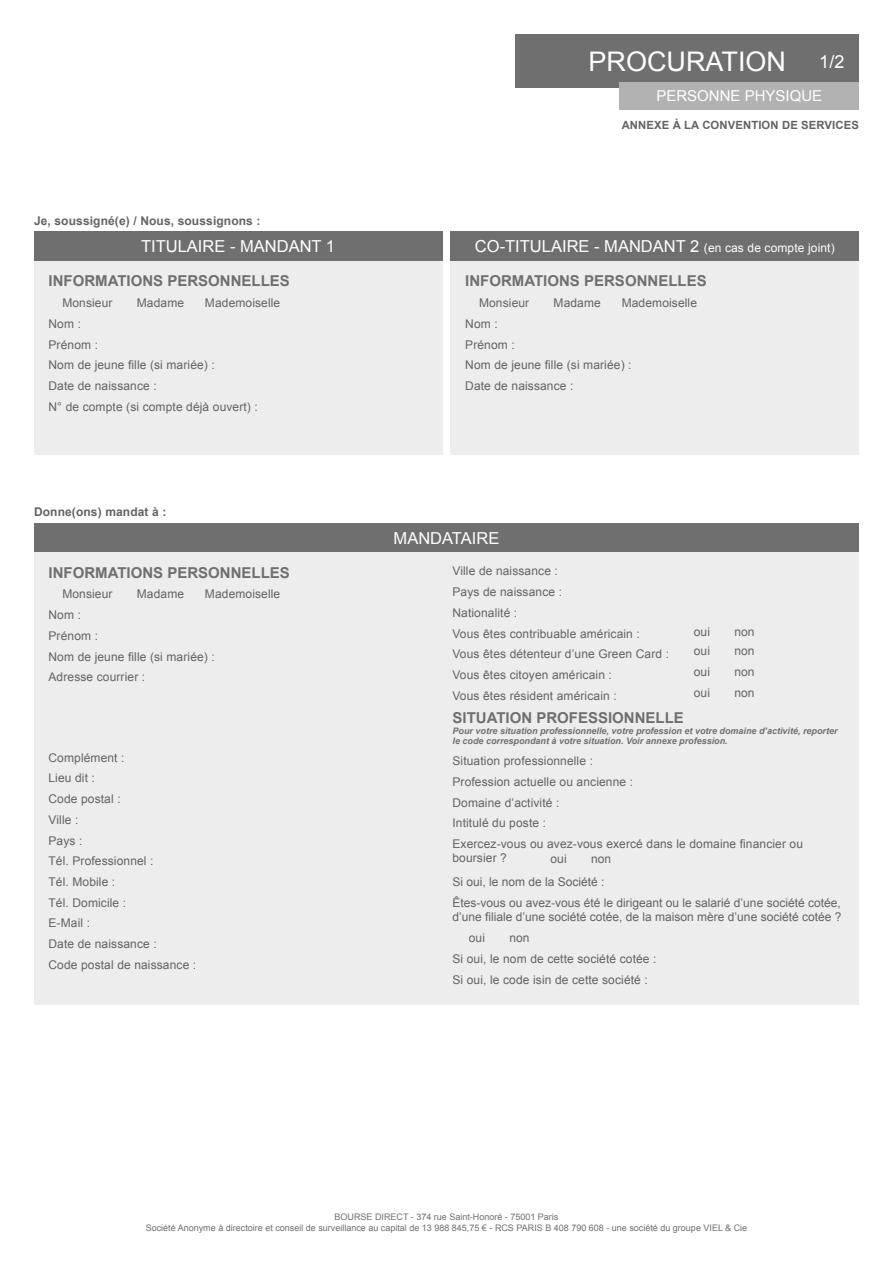
<style>
.page{position:relative;width:893px;height:1263px;background:#fff}
.page>*{position:absolute;margin:0;border:0;box-sizing:border-box;transform-origin:0 0}
.t1{font:27px "Arial";color:#fff}
.t2{font:18px "Arial";color:#fff}
.t3{font:16.5px "Arial";color:#fff}
.t4{font:700 15px "Arial";color:#706f6f}
.t5{font:15px "Arial";color:#fff}
.t6{font:12px/14.4px "Arial";letter-spacing:.01em;color:#646363}
.t7{font:700 12px "Arial";letter-spacing:.01em;color:#646363}
.t8{font:700 11.25px "Arial";letter-spacing:.01em;color:#646363}
.t9{font:9px/10.8px "Arial";color:#706f6f;text-align:center}
.t10{font:italic 700 9px/10.8px "Arial";color:#706f6f}
.s1{font-size:12px}
</style>
<div class="page">
<div style="left:516px;top:34px;width:343px;height:54px;background:#706f6f"></div>
<div style="left:620px;top:82px;width:239px;height:28px;background:#b3b2b2"></div>
<div style="left:34px;top:523px;width:825px;height:29px;background:#706f6f"></div>
<div style="left:34px;top:552px;width:421px;height:452px;background:#ededed"></div>
<div style="left:438px;top:552px;width:421px;height:452px;background:#ededed"></div>
<div style="left:34px;top:261px;width:408px;height:193px;background:#ededed"></div>
<div style="left:34px;top:232px;width:408px;height:29px;background:#706f6f"></div>
<div style="left:451px;top:261px;width:408px;height:193px;background:#ededed"></div>
<div style="left:451px;top:232px;width:408px;height:29px;background:#706f6f"></div>
<h1 class="t1" style="left:588px;top:44px;width:199px">PROCURATION</h1>
<p class="t5" style="left:656px;top:86px;width:167px">PERSONNE PHYSIQUE</p>
<h2 class="t2" style="left:819px;top:50px;width:27px">1/2</h2>
<p class="t7" style="left:34px;top:213px;width:228px">Je, soussigné(e) / Nous, soussignons :</p>
<p class="t3" style="left:141px;top:236px;width:196px">TITULAIRE - MANDANT 1</p>
<p class="t4" style="left:49px;top:271px;width:243px">INFORMATIONS PERSONNELLES</p>
<p class="t6" style="left:62px;top:296px;width:52px">Monsieur</p>
<p class="t6" style="left:137px;top:296px;width:49px">Madame</p>
<p class="t6" style="left:205px;top:296px;width:77px">Mademoiselle</p>
<p class="t6" style="left:49px;top:316px;width:34px">Nom :</p>
<p class="t6" style="left:49px;top:337px;width:51px">Prénom :</p>
<p class="t6" style="left:49px;top:358px;width:168px">Nom de jeune fille (si mariée) :</p>
<p class="t6" style="left:49px;top:379px;width:110px">Date de naissance :</p>
<p class="t6" style="left:49px;top:399px;width:211px">N° de compte (si compte déjà ouvert) :</p>
<p class="t7" style="left:34px;top:503px;width:134px">Donne(ons) mandat à :</p>
<p class="t4" style="left:49px;top:562px;width:243px">INFORMATIONS PERSONNELLES</p>
<p class="t6" style="left:62px;top:587px;width:52px">Monsieur</p>
<p class="t6" style="left:137px;top:587px;width:49px">Madame</p>
<p class="t6" style="left:205px;top:587px;width:77px">Mademoiselle</p>
<p class="t6" style="left:49px;top:608px;width:34px">Nom :</p>
<p class="t6" style="left:49px;top:628px;width:51px">Prénom :</p>
<p class="t6" style="left:49px;top:649px;width:168px">Nom de jeune fille (si mariée) :</p>
<p class="t6" style="left:49px;top:670px;width:98px">Adresse courrier :</p>
<p class="t6" style="left:49px;top:750px;width:78px">Complément :</p>
<p class="t6" style="left:49px;top:771px;width:48px">Lieu dit :</p>
<p class="t6" style="left:49px;top:792px;width:74px">Code postal :</p>
<p class="t6" style="left:49px;top:812px;width:31px">Ville :</p>
<p class="t6" style="left:49px;top:833px;width:35px">Pays :</p>
<p class="t6" style="left:49px;top:854px;width:106px">Tél. Professionnel :</p>
<p class="t6" style="left:49px;top:875px;width:68px">Tél. Mobile :</p>
<p class="t6" style="left:49px;top:895px;width:79px">Tél. Domicile :</p>
<p class="t6" style="left:49px;top:916px;width:43px">E-Mail :</p>
<p class="t6" style="left:49px;top:937px;width:110px">Date de naissance :</p>
<p class="t6" style="left:49px;top:958px;width:149px">Code postal de naissance :</p>
<p class="t8" style="left:622px;top:118px;width:239px">ANNEXE À LA CONVENTION DE SERVICES</p>
<p class="t3" style="left:475px;top:236px;width:361px">CO-TITULAIRE - MANDANT 2 <span class="s1">(en cas de compte joint)</span></p>
<p class="t4" style="left:465px;top:271px;width:243px">INFORMATIONS PERSONNELLES</p>
<p class="t6" style="left:479px;top:296px;width:52px">Monsieur</p>
<p class="t6" style="left:554px;top:296px;width:49px">Madame</p>
<p class="t6" style="left:622px;top:296px;width:77px">Mademoiselle</p>
<p class="t6" style="left:465px;top:316px;width:34px">Nom :</p>
<p class="t6" style="left:465px;top:337px;width:51px">Prénom :</p>
<p class="t6" style="left:465px;top:358px;width:168px">Nom de jeune fille (si mariée) :</p>
<p class="t6" style="left:465px;top:379px;width:110px">Date de naissance :</p>
<p class="t3" style="left:394px;top:527px;width:107px">MANDATAIRE</p>
<p class="t6" style="left:452px;top:564px;width:107px">Ville de naissance :</p>
<p class="t6" style="left:452px;top:585px;width:111px">Pays de naissance :</p>
<p class="t6" style="left:452px;top:606px;width:66px">Nationalité :</p>
<p class="t6" style="left:452px;top:626px;width:189px">Vous êtes contribuable américain :</p>
<p class="t6" style="left:452px;top:647px;width:218px">Vous êtes détenteur d’une Green Card :</p>
<p class="t6" style="left:452px;top:668px;width:161px">Vous êtes citoyen américain :</p>
<p class="t6" style="left:452px;top:688px;width:166px">Vous êtes résident américain :</p>
<p class="t4" style="left:452px;top:708px;width:233px">SITUATION PROFESSIONNELLE</p>
<p class="t10" style="left:452px;top:725px;width:387px">Pour votre situation professionnelle, votre profession et votre domaine d’activité, reporter le code correspondant à votre situation. Voir annexe profession.</p>
<p class="t6" style="left:452px;top:754px;width:142px">Situation professionnelle :</p>
<p class="t6" style="left:452px;top:774px;width:182px">Profession actuelle ou ancienne :</p>
<p class="t6" style="left:452px;top:795px;width:108px">Domaine d’activité :</p>
<p class="t6" style="left:452px;top:816px;width:95px">Intitulé du poste :</p>
<p class="t6" style="left:452px;top:837px;width:352px">Exercez-vous ou avez-vous exercé dans le domaine financier ou boursier ?</p>
<p class="t6" style="left:452px;top:875px;width:154px">Si oui, le nom de la Société :</p>
<p class="t6" style="left:452px;top:896px;width:390px">Êtes-vous ou avez-vous été le dirigeant ou le salarié d’une société cotée, d’une filiale d’une société cotée, de la maison mère d’une société cotée ?</p>
<p class="t6" style="left:452px;top:952px;width:206px">Si oui, le nom de cette société cotée :</p>
<p class="t6" style="left:452px;top:972px;width:197px">Si oui, le code isin de cette société :</p>
<p class="t6" style="left:694px;top:625px;width:18px">oui</p>
<p class="t6" style="left:734px;top:625px;width:22px">non</p>
<p class="t6" style="left:694px;top:644px;width:18px">oui</p>
<p class="t6" style="left:734px;top:644px;width:22px">non</p>
<p class="t6" style="left:694px;top:665px;width:18px">oui</p>
<p class="t6" style="left:734px;top:665px;width:22px">non</p>
<p class="t6" style="left:694px;top:686px;width:18px">oui</p>
<p class="t6" style="left:734px;top:686px;width:22px">non</p>
<p class="t6" style="left:550px;top:852px;width:18px">oui</p>
<p class="t6" style="left:591px;top:852px;width:22px">non</p>
<p class="t6" style="left:469px;top:931px;width:18px">oui</p>
<p class="t6" style="left:509px;top:931px;width:22px">non</p>
<p class="t9" style="left:146px;top:1212px;width:603px">BOURSE DIRECT - 374 rue Saint-Honoré - 75001 Paris<br>Société Anonyme à directoire et conseil de surveillance au capital de 13 988 845,75 € - RCS PARIS B 408 790 608 - une société du groupe VIEL &amp; Cie</p>
</div>
